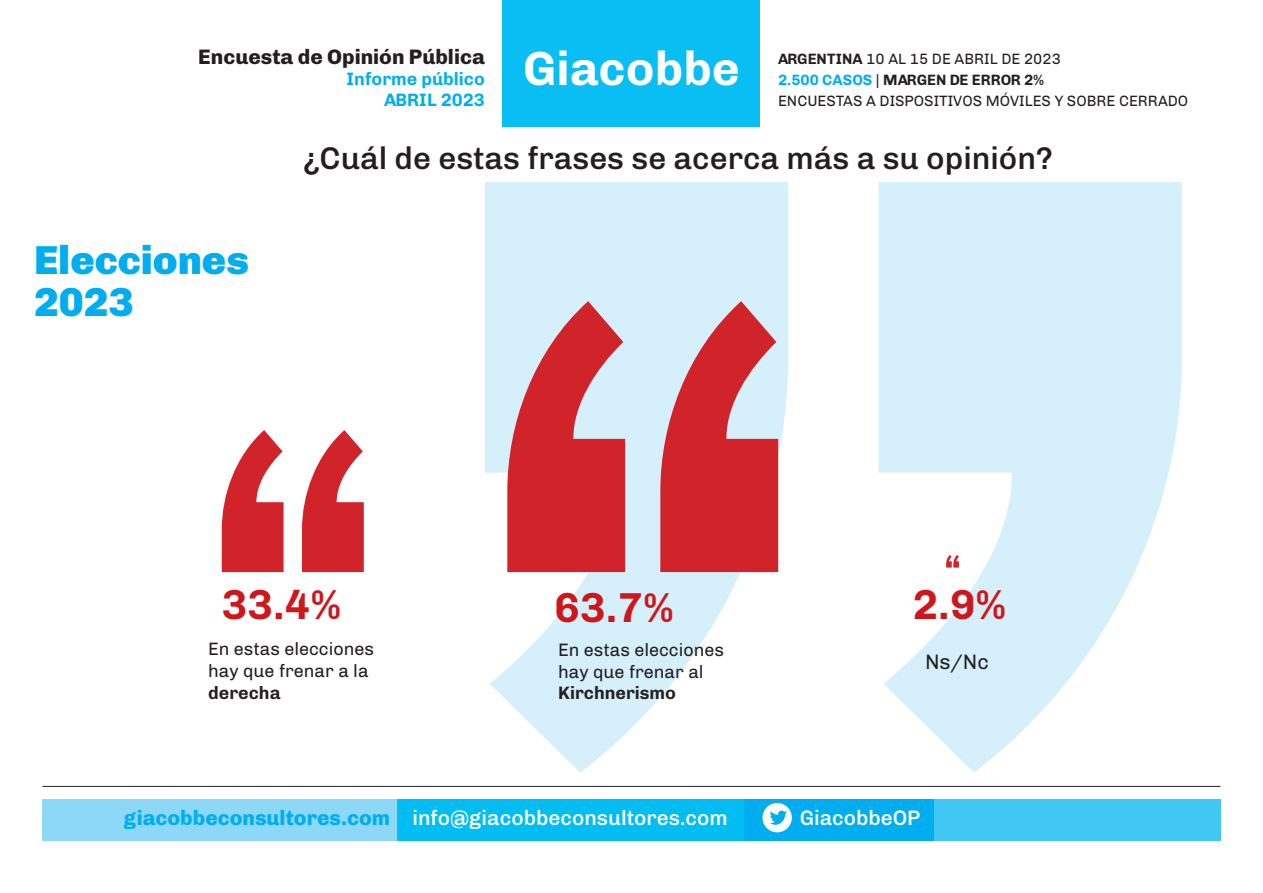
<style>
.page{position:relative;width:1263px;height:893px;background:#fff}
.page>*{position:absolute;margin:0;border:0;box-sizing:border-box;transform-origin:0 0}
.t1{font:700 48px "Chivo";color:#fff}
.t2{font:700 42px "Chivo";color:#cd171a}
.t3{font:900 40.5px/42px "Chivo";color:#00aeef}
.t4{font:500 31.5px "Chivo";color:#231f20}
.t5{font:500 21px "Chivo";color:#fff}
.t6{font:800 21px "Chivo";color:#231f20}
.t7{font:21px "Chivo";color:#231f20}
.t8{font:18px/21.6px "Chivo";color:#231f20}
.t9{font:700 18px/21px "Chivo";color:#00aeef;text-align:right}
.t10{font:15px/21px "Chivo";color:#231f20}
.s1{font-weight:700}
.s2{font-weight:700;color:#00aeef}
.s3{font-weight:800;color:#00aeef}
</style>
<div class="page">
<div style="left:43px;top:799px;width:1177px;height:42px;background:#00aeef"></div>
<div style="left:43px;top:799px;width:358px;height:42px;background:#8dd7f7"></div>
<div style="left:934px;top:799px;width:286px;height:42px;background:#40c7f4"></div>
<div style="left:398px;top:799px;width:346px;height:42px;background:#01bdf2"></div>
<div style="left:762px;top:803px;width:30px;height:29px;background:#fff;border-radius:50%"></div>
<svg style="left:770px;top:811px;width:17px;height:14px"></svg>
<div style="left:503px;top:0;width:257px;height:127px;background:#09bef2"></div>
<hr style="left:43px;top:786px;width:1177px;height:1px;background:#231f20">
<svg style="left:485px;top:182px;width:697px;height:591px;fill:#d6f0fb"></svg>
<svg style="left:222px;top:430px;width:142px;height:142px"></svg>
<svg style="left:507px;top:301px;width:271px;height:271px;fill:#d1232a"></svg>
<svg style="left:946px;top:555px;width:13px;height:13px"></svg>
<h3 class="t6" style="left:198px;top:40px;width:288px">Encuesta de Opinión Pública</h3>
<p class="t9" style="left:346px;top:67px;width:140px">Informe público<br>ABRIL 2023</p>
<h1 class="t1" style="left:523px;top:31px;width:218px">Giacobbe</h1>
<p class="t10" style="left:778px;top:47px;width:412px"><span class="s1">ARGENTINA</span> 10 AL 15 DE ABRIL DE 2023<br><span class="s2">2.500 CASOS</span> | <span class="s1">MARGEN DE ERROR 2%<br></span>ENCUESTAS A DISPOSITIVOS MÓVILES Y SOBRE CERRADO</p>
<p class="t3" style="left:34px;top:237px;width:216px">Elecciones<br>2023</p>
<p class="t4" style="left:303px;top:134px;width:751px">¿Cuál de estas frases se acerca más a su opinión?</p>
<p class="t2" style="left:222px;top:572px;width:121px">33.4%</p>
<p class="t8" style="left:208px;top:637px;width:167px">En estas elecciones hay que frenar a la <span class="s1">derecha</span></p>
<p class="t2" style="left:554px;top:575px;width:121px">63.7%</p>
<p class="t2" style="left:912px;top:572px;width:96px">2.9%</p>
<p class="t7" style="left:925px;top:646px;width:65px">Ns/Nc</p>
<p class="t8" style="left:558px;top:638px;width:167px">En estas elecciones hay que frenar al<br><span class="s1">Kirchnerismo</span></p>
<h3 class="t5" style="left:124px;top:801px;width:605px"><span class="s3">giacobbeconsultores.com</span> info@giacobbeconsultores.com</h3>
<h3 class="t5" style="left:800px;top:801px;width:122px">GiacobbeOP</h3>
</div>
